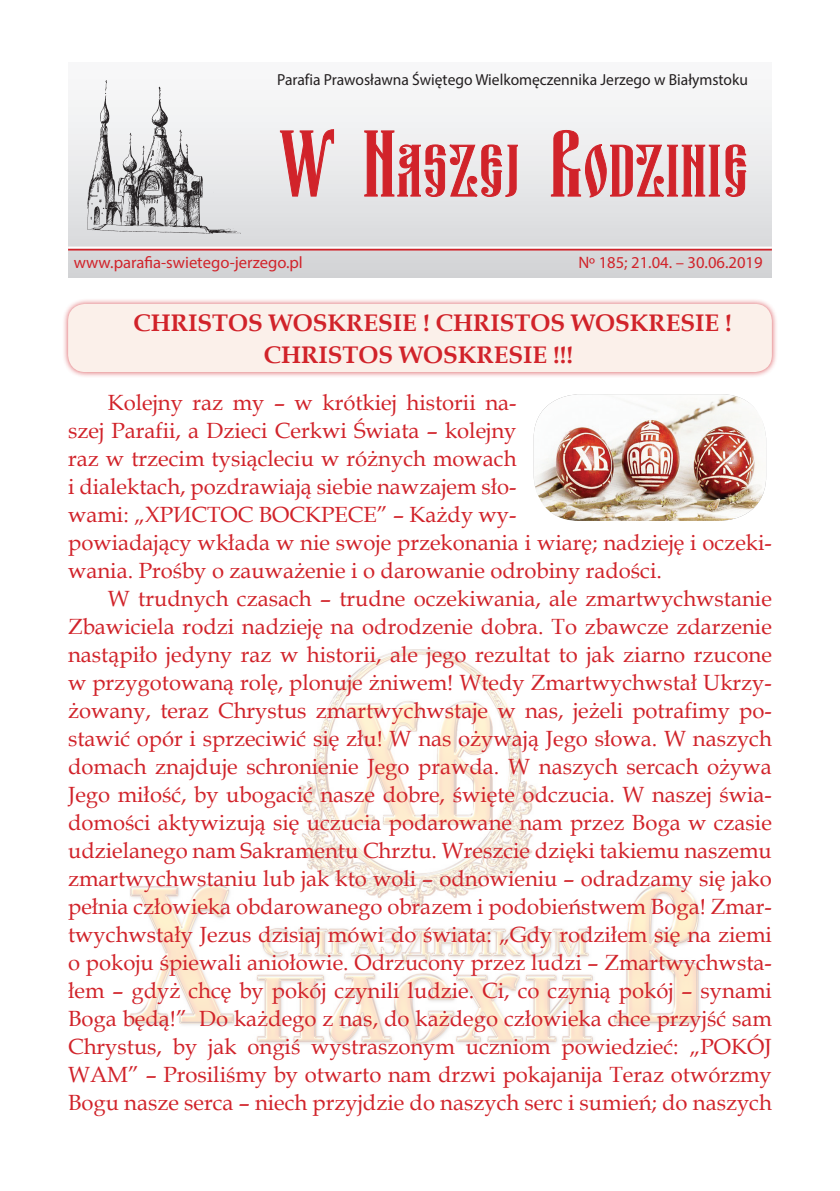
<style>
.page{position:relative;width:840px;height:1191px;background:#fff}
.page>*{position:absolute;margin:0;border:0;box-sizing:border-box;transform-origin:0 0}
.t1{font:700 24px/32px "Book Antiqua";color:#d1232a}
.t2{font:22px/28px "Book Antiqua";color:#d1232a}
.t3{font:16.6px "Myriad Pro";color:#d1232a}
.t4{font:16px "Myriad Pro";color:#231f20}
</style>
<div class="page">
<img style="left:130px;top:649px;width:570px;height:397px">
<div style="left:68px;top:62px;width:703px;height:216px;background:linear-gradient(to bottom,#fcfdfe,#d4d2d5)"></div>
<hr style="left:68px;top:248px;width:703px;height:2px;background:#d1232a">
<hr style="left:68px;top:246px;width:703px;height:2px;background:#fff">
<svg style="left:279px;top:129px;width:467px;height:69px"></svg>
<img style="left:87px;top:80px;width:153px;height:153px">
<div style="left:62px;top:298px;width:715px;height:80px;background:#d1232a;opacity:.75"></div>
<div style="left:68px;top:304px;width:703px;height:68px;background:#fbf0ea;border-radius:17px"></div>
<div style="left:532px;top:393px;width:234px;height:128px;background:#231f20;opacity:.5"></div>
<p class="t4" style="left:277px;top:70px;width:472px">Parafia Prawosławna Świętego Wielkomęczennika Jerzego w Białymstoku</p>
<p class="t3" style="left:74px;top:252px;width:230px">www.parafia-swietego-jerzego.pl</p>
<p class="t3" style="left:578px;top:252px;width:186px">Nº 185; 21.04. – 30.06.2019</p>
<p class="t1" style="left:263px;top:306px;width:469px;text-indent:-130px">CHRISTOS WOSKRESIE ! CHRISTOS WOSKRESIE !<br>CHRISTOS WOSKRESIE !!!</p>
<p class="t2" style="left:68px;top:387px;width:704px;text-indent:40px">Kolejny raz my – w krótkiej historii na-<br>szej Parafii, a Dzieci Cerkwi Świata – kolejny<br>raz w trzecim tysiącleciu w różnych mowach<br>i dialektach, pozdrawiają siebie nawzajem sło-<br>wami: „XРИСТОС ВОСКРЕСЕ” – Każdy wy-<br>powiadający wkłada w nie swoje przekonania i wiarę; nadzieję i oczeki&shy;wania. Prośby o zauważenie i o darowanie odrobiny radości.</p>
<p class="t2" style="left:68px;top:584px;width:705px;text-align:justify;text-indent:40px">W trudnych czasach – trudne oczekiwania, ale zmartwychwstanie Zbawiciela rodzi nadzieję na odrodzenie dobra. To zbawcze zdarzenie nastąpiło jedyny raz w historii, ale jego rezultat to jak ziarno rzucone w przygotowaną rolę, plonuje żniwem! Wtedy Zmartwychwstał Ukrzy&shy;żowany, teraz Chrystus zmartwychwstaje w nas, jeżeli potrafimy po&shy;stawić opór i sprzeciwić się złu! W nas ożywają Jego słowa. W naszych domach znajduje schronienie Jego prawda. W naszych sercach ożywa Jego miłość, by ubogacić nasze dobre, święte odczucia. W naszej świa&shy;domości aktywizują się uczucia podarowane nam przez Boga w czasie udzielanego nam Sakramentu Chrztu. Wreszcie dzięki takiemu naszemu zmartwychwstaniu lub jak kto woli – odnowieniu – odradzamy się jako pełnia człowieka obdarowanego obrazem i podobieństwem Boga! Zmar&shy;twychwstały Jezus dzisiaj mówi do świata: „Gdy rodziłem się na ziemi o pokoju śpiewali aniołowie. Odrzucony przez ludzi – Zmartwychwsta&shy;łem – gdyż chcę by pokój czynili ludzie. Ci, co czynią pokój – synami Boga będą!” Do każdego z nas, do każdego człowieka chce przyjść sam Chrystus, by jak ongiś wystraszonym uczniom powiedzieć: „POKÓJ WAM” – Prosiliśmy by otwarto nam drzwi pokajanija Teraz otwórzmy Bogu nasze serca – niech przyjdzie do naszych serc i sumień; do naszych</p>
</div>
